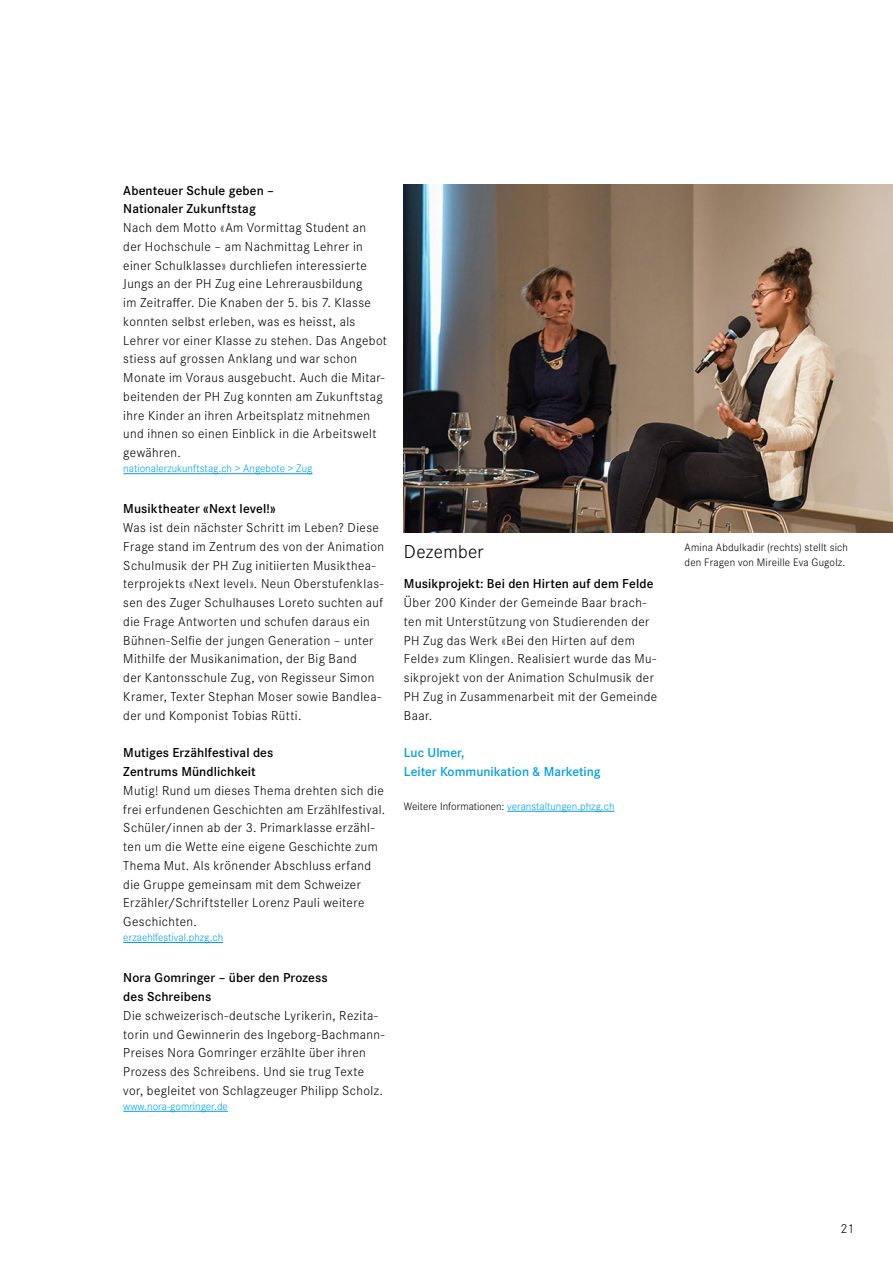
<style>
.page{position:relative;width:893px;height:1263px;background:#fff}
.page>*{position:absolute;margin:0;border:0;box-sizing:border-box;transform-origin:0 0}
.t1{font:300 19.5px "Corporate S";letter-spacing:.015em;color:#000}
.t2{font:300 13.5px/18.8px "Corporate S";letter-spacing:.03em;color:#000}
.t3{font:600 13.5px/18.8px "Corporate S";letter-spacing:.005em;color:#000}
.t4{font:600 13.5px/18.8px "Corporate S";color:#009ee3}
.t5{font:300 11.25px "Corporate S";color:#009ee3}
.t6{font:300 11.25px/15px "Corporate S";letter-spacing:.015em;color:#000}
.s1{color:#000}
</style>
<div class="page">
<hr style="left:123px;top:473px;width:189px;height:1px;background:#009ee3">
<hr style="left:123px;top:942px;width:100px;height:1px;background:#009ee3">
<hr style="left:123px;top:1111px;width:105px;height:1px;background:#009ee3">
<img style="left:404px;top:185px;width:489px;height:347px">
<hr style="left:507px;top:811px;width:107px;height:1px;background:#009ee3">
<p class="t3" style="left:123px;top:180px;width:152px">Abenteuer Schule geben –<br>Nationaler Zukunftstag</p>
<p class="t2" style="left:123px;top:218px;width:265px">Nach dem Motto «Am Vormittag Student an der Hochschule – am Nachmittag Lehrer in einer Schulklasse» durchliefen interessierte Jungs an der PH Zug eine Lehrerausbildung<br>im Zeitraffer. Die Knaben der 5. bis 7. Klasse konnten selbst erleben, was es heisst, als Lehrer vor einer Klasse zu stehen. Das Angebot stiess auf grossen Anklang und war schon Monate im Voraus ausgebucht. Auch die Mitar&shy;beitenden der PH Zug konnten am Zukunftstag ihre Kinder an ihren Arbeitsplatz mitnehmen und ihnen so einen Einblick in die Arbeitswelt gewähren.</p>
<p class="t5" style="left:123px;top:461px;width:191px">nationalerzukunftstag.ch &gt; Angebote &gt; Zug</p>
<p class="t3" style="left:123px;top:499px;width:154px">Musiktheater «Next level!»</p>
<p class="t2" style="left:123px;top:518px;width:262px">Was ist dein nächster Schritt im Leben? Diese Frage stand im Zentrum des von der Animation Schulmusik der PH Zug initiierten Musikthea&shy;terprojekts «Next level». Neun Oberstufenklas&shy;sen des Zuger Schulhauses Loreto suchten auf die Frage Antworten und schufen daraus ein Bühnen-Selfie der jungen Generation – unter Mithilfe der Musikanimation, der Big Band<br>der Kantonsschule Zug, von Regisseur Simon Kramer, Texter Stephan Moser sowie Bandlea&shy;der und Komponist Tobias Rütti.</p>
<p class="t3" style="left:123px;top:743px;width:152px">Mutiges Erzählfestival des<br>Zentrums Mündlichkeit</p>
<p class="t2" style="left:123px;top:780px;width:263px">Mutig! Rund um dieses Thema drehten sich die frei erfundenen Geschichten am Erzählfestival.<br>Schüler/innen ab der 3. Primarklasse erzähl&shy;ten um die Wette eine eigene Geschichte zum Thema Mut. Als krönender Abschluss erfand die Gruppe gemeinsam mit dem Schweizer Erzähler/Schriftsteller Lorenz Pauli weitere Geschichten.</p>
<p class="t5" style="left:123px;top:930px;width:101px">erzaehlfestival.phzg.ch</p>
<p class="t3" style="left:123px;top:968px;width:206px">Nora Gomringer – über den Prozess des Schreibens</p>
<p class="t2" style="left:123px;top:1005px;width:263px">Die schweizerisch-deutsche Lyrikerin, Rezita&shy;torin und Gewinnerin des Ingeborg-Bachmann-Preises Nora Gomringer erzählte über ihren Prozess des Schreibens. Und sie trug Texte vor, begleitet von Schlagzeuger Philipp Scholz.</p>
<p class="t5" style="left:123px;top:1099px;width:106px">www.nora-gomringer.de</p>
<h1 class="t1" style="left:404px;top:539px;width:81px">Dezember</h1>
<p class="t3" style="left:404px;top:574px;width:251px">Musikprojekt: Bei den Hirten auf dem Felde</p>
<p class="t2" style="left:404px;top:593px;width:255px">Über 200 Kinder der Gemeinde Baar brach&shy;ten mit Unterstützung von Studierenden der PH Zug das Werk «Bei den Hirten auf dem Felde» zum Klingen. Realisiert wurde das Mu&shy;sikprojekt von der Animation Schulmusik der PH Zug in Zusammenarbeit mit der Gemeinde Baar.</p>
<p class="t4" style="left:404px;top:743px;width:198px">Luc Ulmer,<br>Leiter Kommunikation &amp; Marketing</p>
<p class="t5" style="left:404px;top:799px;width:212px"><span class="s1">Weitere Informationen:</span> veranstaltungen.phzg.ch</p>
<p class="t6" style="left:685px;top:539px;width:165px">Amina Abdulkadir (rechts) stellt sich den Fragen von Mireille Eva Gugolz.</p>
<p class="t2" style="left:840px;top:1219px;width:16px">21</p>
</div>
